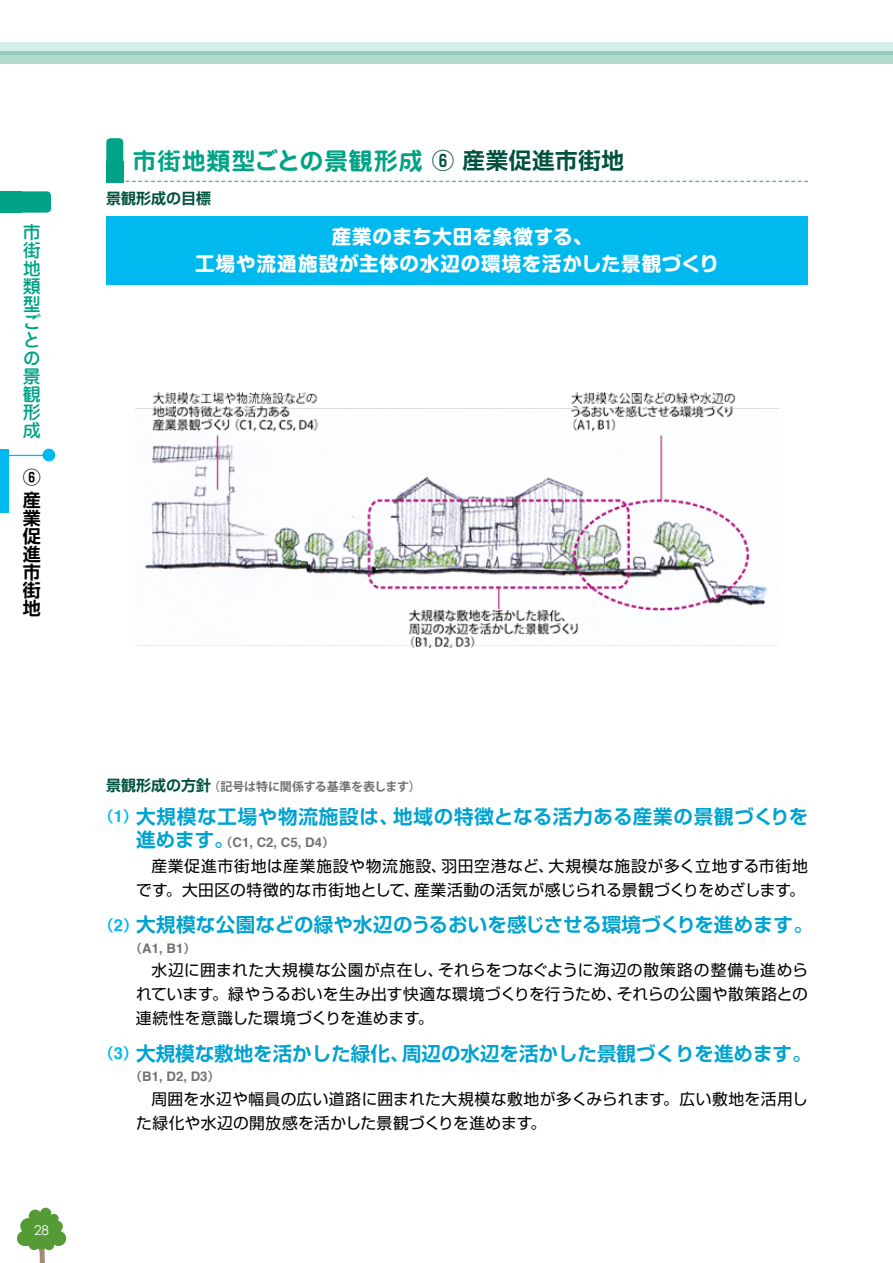
<style>
.page{position:relative;width:893px;height:1263px;background:#fff}
.page>*{position:absolute;margin:0;border:0;box-sizing:border-box;transform-origin:0 0}
.t1{font:700 24px "Jun 501 Pro";letter-spacing:.03em;color:#00a385}
.t2{font:700 19.5px "Shin Go Pro De";color:#00a2d0}
.t3{font:700 19.5px/27px "Shin M Go Pro";letter-spacing:.04em;color:#fff;text-align:center}
.t4{font:700 19.5px "Shin Go Pro De";letter-spacing:.04em;color:#00a2d0}
.t5{font:500 18px/18px "Jun 34 Pro";color:#00a385}
.t6{font:700 18px/18px "Shin Go Pro De";color:#000}
.t7{font:15.75px/24px "Shin Go Pro";letter-spacing:.03em;color:#000;text-align:right}
.t8{font:700 15px "Shin Go Pro De";color:#005140}
.t9{font:13.5px "Century Gothic";color:#fff}
.t10{font:700 13.2px "Helvetica";color:#727171}
.t11{font:700 12px "Koz Go Pro";letter-spacing:-.005em;color:#727171}
.s1{font-family:"Shin Go Pro De";font-size:22.5px;color:#005140}
.s2{font-family:"Shin Go Pro De";font-size:15px;color:#005140}
.s3{font-size:15px;color:#00b9ef}
.s4{font-family:"Helvetica";font-size:16.5px;color:#00b9ef}
.s5{font-family:"Shin Go Pro De";font-size:19.5px;color:#00a2d0}
.s6{font-family:"Shin Go Pro De";font-size:12px}
</style>
<div class="page">
<div style="left:0;top:191px;width:51px;height:22px;background:#00a385;border-radius:4px"></div>
<div style="left:0;top:191px;width:21px;height:22px;background:#00a385"></div>
<svg style="left:20px;top:1208px;width:43px;height:55px"></svg>
<div style="left:17px;top:1231px;width:15px;height:15px;background:#549b35;border-radius:50%"></div>
<div style="left:51px;top:1231px;width:15px;height:15px;background:#549b35;border-radius:50%"></div>
<div style="left:0;top:51px;width:893px;height:13px;background:#b1dbcb"></div>
<svg style="left:0;top:43px;width:892px;height:12px;background:#bee0da"></svg>
<svg style="left:892px;top:43px;width:1px;height:12px"></svg>
<div style="left:0;top:449px;width:9px;height:63px;background:#00b9ef"></div>
<hr style="left:4px;top:455px;width:43px;height:1px;background:#00b9ef">
<div style="left:43px;top:449px;width:12px;height:12px;background:#00b9ef;border-radius:50%"></div>
<div style="left:106px;top:216px;width:702px;height:68px;background:#00b9ef"></div>
<img style="left:136px;top:393px;width:642px;height:254px">
<svg style="left:123px;top:181px;width:685px;height:1px"></svg>
<div style="left:106px;top:138px;width:17px;height:44px;background:#00a385;border-radius:4px"></div>
<div style="left:106px;top:161px;width:17px;height:21px;background:#00a385"></div>
<p class="t5" style="left:23px;top:221px;width:19px">市街地類型ごとの景観形成</p>
<p class="t6" style="left:23px;top:463px;width:19px;line-height:23.5px">⑥産</p>
<p class="t6" style="left:23px;top:507px;width:19px;text-align:justify">業促進市街地</p>
<h1 class="t1" style="left:132px;top:142px;width:493px">市街地類型ごとの景観形成 <span class="s1">⑥ 産業促進市街地</span></h1>
<p class="t8" style="left:106px;top:186px;width:106px">景観形成の目標</p>
<p class="t3" style="left:195px;top:221px;width:525px">産業のまち大田を象徴する、<br>工場や流通施設が主体の水辺の環境を活かした景観づくり</p>
<p class="t9" style="left:34px;top:1222px;width:16px">28</p>
<p class="t11" style="left:106px;top:779px;width:316px"><span class="s2">景観形成の方針</span>（記号は特に関係する基準を表します）</p>
<p class="t4" style="left:99px;top:800px;width:711px"><span class="s3">（</span><span class="s4">1</span><span class="s3">）</span>大規模な工場や物流施設は、地域の特徴となる活力ある産業の景観づくりを</p>
<p class="t10" style="left:136px;top:832px;width:199px"><span class="s5">進めます。</span><span class="s6">（</span>C1, C2, C5, D4<span class="s6">）</span></p>
<p class="t7" style="left:136px;top:852px;width:673px">産業促進市街地は産業施設や物流施設、羽田空港など、大規模な施設が多く立地する市街地です。大田区の特徴的な市街地として、産業活動の活気が感じられる景観づくりをめざします。</p>
<p class="t2" style="left:99px;top:909px;width:716px"><span class="s3">（</span><span class="s4">2</span><span class="s3">）</span>大規模な公園などの緑や水辺のうるおいを感じさせる環境づくりを進めます。</p>
<p class="t10" style="left:130px;top:937px;width:67px"><span class="s6">（</span>A1, B1<span class="s6">）</span></p>
<p class="t7" style="left:136px;top:956px;width:673px;text-align:justify;text-indent:15px">水辺に囲まれた大規模な公園が点在し、それらをつなぐように海辺の散策路の整備も進められています。緑やうるおいを生み出す快適な環境づくりを行うため、それらの公園や散策路との連続性を意識した環境づくりを進めます。</p>
<p class="t2" style="left:99px;top:1037px;width:714px"><span class="s3">（</span><span class="s4">3</span><span class="s3">）</span>大規模な敷地を活かした緑化、周辺の水辺を活かした景観づくりを進めます。</p>
<p class="t10" style="left:130px;top:1066px;width:91px"><span class="s6">（</span>B1, D2, D3<span class="s6">）</span></p>
<p class="t7" style="left:136px;top:1085px;width:673px;text-align:left;text-indent:15px">周囲を水辺や幅員の広い道路に囲まれた大規模な敷地が多くみられます。広い敷地を活用した緑化や水辺の開放感を活かした景観づくりを進めます。</p>
</div>
